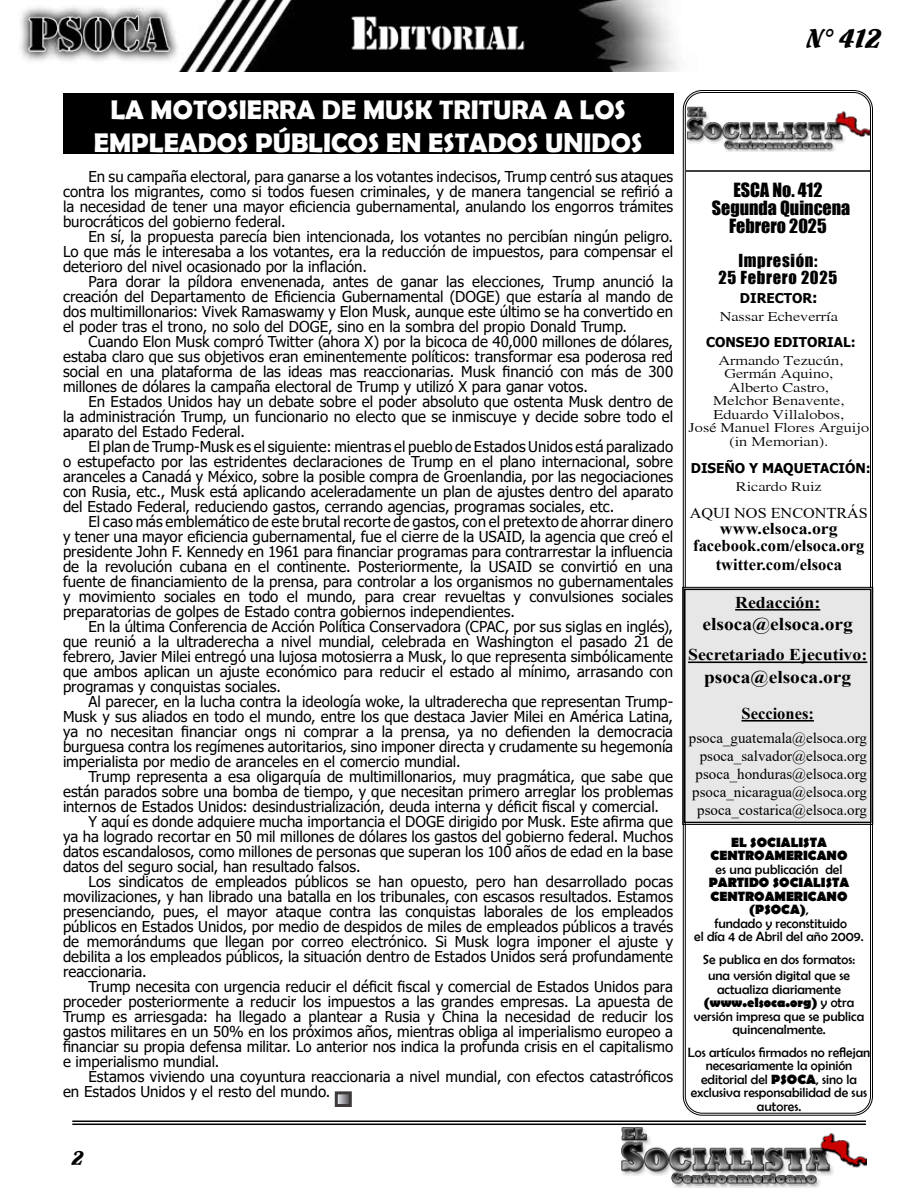
<style>
.page{position:relative;width:918px;height:1188px;background:#fff}
.page>*{position:absolute;margin:0;border:0;box-sizing:border-box;transform-origin:0 0}
.t1{font:28.5px "Flamenco D";color:#000}
.t2{font:700 27px/32.4px "Berlin Sans FB Demi";color:#fff;text-align:center}
.t3{font:21px "Flamenco D";color:#000}
.t4{font:18px/18px "Impact";color:#000;text-align:center}
.t5{font:700 18px "Times New Roman";color:#000;scale:1.08 1}
.t6{font:700 16.5px/16.5px "Times New Roman";color:#000;text-align:center;scale:1.08 1}
.t7{font:700 16.5px "Times New Roman";color:#000}
.t8{font:16.5px/16.5px "Impact";letter-spacing:.04em;color:#000;text-align:center}
.t9{font:15px/15px "Tahoma";color:#000;text-align:justify}
.t10{font:15px/18px "Times New Roman";color:#000;text-align:right}
.t11{font:15px "Times New Roman";color:#000;scale:1.08 1}
.t12{font:13.5px/13.5px "Berlin Sans FB";color:#000;text-align:center}
.t13{font:13.5px/13.5px "Xerox Serif Wide FC";color:#000;text-align:center}
.t14{font:700 13.5px "Tahoma";color:#000}
.t15{font:700 13.5px/13.5px "Berlin Sans FB";color:#000;text-align:center}
.s1{font-size:15px}
.s2{font-weight:700}
</style>
<div class="page">
<hr style="left:72px;top:1121px;width:794px;height:1px;background:#000">
<hr style="left:72px;top:1124px;width:794px;height:1px;background:#000">
<img style="left:621px;top:1127px;width:245px;height:61px">
<img style="left:20px;top:0;width:657px;height:72px">
<div style="left:682px;top:587px;width:191px;height:238px;background:#e7e7e7"></div>
<div style="left:684px;top:589px;width:188px;height:234px;border:2px solid #000"></div>
<img style="left:687px;top:106px;width:182px;height:46px">
<hr style="left:686px;top:170px;width:185px;height:2px;background:#000">
<svg style="left:339px;top:1095px;width:9px;height:8px"></svg>
<div style="left:335px;top:1091px;width:17px;height:16px;border:3px solid #3e3a3a"></div>
<div style="left:63px;top:93px;width:610px;height:60px;background:#000"></div>
<h1 class="t1" style="left:808px;top:21px;width:76px">N° 412</h1>
<h2 class="t2" style="left:94px;top:94px;width:550px">LA MOTOSIERRA DE MUSK TRITURA A LOS<br>EMPLEADOS PÚBLICOS EN ESTADOS UNIDOS</h2>
<p class="t9" style="left:63px;top:170px;width:612px;text-indent:26px">En su campaña electoral, para ganarse a los votantes indecisos, Trump centró sus ataques contra los migrantes, como si todos fuesen criminales, y de manera tangencial se refirió a la necesidad de tener una mayor eficiencia gubernamental, anulando los engorros trámites burocráticos del gobierno federal.</p>
<p class="t9" style="left:63px;top:230px;width:612px;text-indent:26px">En sí, la propuesta parecía bien intencionada, los votantes no percibían ningún peligro.<br>Lo que más le interesaba a los votantes, era la reducción de impuestos, para compensar el deterioro del nivel ocasionado por la inflación.</p>
<p class="t9" style="left:63px;top:275px;width:612px;text-indent:26px">Para dorar la píldora envenenada, antes de ganar las elecciones, Trump anunció la creación del Departamento de Eficiencia Gubernamental (DOGE) que estaría al mando de dos multimillonarios: Vivek Ramaswamy y Elon Musk, aunque este último se ha convertido en el poder tras el trono, no solo del DOGE, sino en la sombra del propio Donald Trump.</p>
<p class="t9" style="left:63px;top:335px;width:612px;text-indent:26px">Cuando Elon Musk compró Twitter (ahora X) por la bicoca de 40,000 millones de dólares, estaba claro que sus objetivos eran eminentemente políticos: transformar esa poderosa red social en una plataforma de las ideas mas reaccionarias. Musk financió con más de 300 millones de dólares la campaña electoral de Trump y utilizó X para ganar votos.</p>
<p class="t9" style="left:63px;top:395px;width:612px;text-indent:26px">En Estados Unidos hay un debate sobre el poder absoluto que ostenta Musk dentro de la administración Trump, un funcionario no electo que se inmiscuye y decide sobre todo el aparato del Estado Federal.</p>
<p class="t9" style="left:63px;top:440px;width:612px;text-indent:26px">El plan de Trump-Musk es el siguiente: mientras el pueblo de Estados Unidos está paralizado o estupefacto por las estridentes declaraciones de Trump en el plano internacional, sobre aranceles a Canadá y México, sobre la posible compra de Groenlandia, por las negociaciones con Rusia, etc., Musk está aplicando aceleradamente un plan de ajustes dentro del aparato del Estado Federal, reduciendo gastos, cerrando agencias, programas sociales, etc.</p>
<p class="t9" style="left:63px;top:515px;width:612px;text-indent:26px">El caso más emblemático de este brutal recorte de gastos, con el pretexto de ahorrar dinero y tener una mayor eficiencia gubernamental, fue el cierre de la USAID, la agencia que creó el presidente John F. Kennedy en 1961 para financiar programas para contrarrestar la influencia de la revolución cubana en el continente. Posteriormente, la USAID se convirtió en una fuente de financiamiento de la prensa, para controlar a los organismos no gubernamentales y movimiento sociales en todo el mundo, para crear revueltas y convulsiones sociales preparatorias de golpes de Estado contra gobiernos independientes.</p>
<p class="t9" style="left:63px;top:620px;width:612px;text-indent:26px">En la última Conferencia de Acción Política Conservadora (CPAC, por sus siglas en inglés), que reunió a la ultraderecha a nivel mundial, celebrada en Washington el pasado 21 de febrero, Javier Milei entregó una lujosa motosierra a Musk, lo que representa simbólicamente que ambos aplican un ajuste económico para reducir el estado al mínimo, arrasando con programas y conquistas sociales.</p>
<p class="t9" style="left:63px;top:695px;width:612px;text-indent:26px">Al parecer, en la lucha contra la ideología woke, la ultraderecha que representan Trump-Musk y sus aliados en todo el mundo, entre los que destaca Javier Milei en América Latina, ya no necesitan financiar ongs ni comprar a la prensa, ya no defienden la democracia burguesa contra los regímenes autoritarios, sino imponer directa y crudamente su hegemonía imperialista por medio de aranceles en el comercio mundial.</p>
<p class="t9" style="left:88px;top:770px;width:586px">Trump representa a esa oligarquía de multimillonarios, muy pragmática, que sabe que</p>
<p class="t9" style="left:63px;top:785px;width:612px">están parados sobre una bomba de tiempo, y que necesitan primero arreglar los problemas</p>
<p class="t9" style="left:63px;top:800px;width:598px">internos de Estados Unidos: desindustrialización, deuda interna y déficit fiscal y comercial.</p>
<p class="t9" style="left:88px;top:815px;width:586px">Y aquí es donde adquiere mucha importancia el DOGE dirigido por Musk. Este afirma que</p>
<p class="t9" style="left:63px;top:830px;width:612px">ya ha logrado recortar en 50 mil millones de dólares los gastos del gobierno federal. Muchos</p>
<p class="t9" style="left:63px;top:845px;width:612px">datos escandalosos, como millones de personas que superan los 100 años de edad en la base</p>
<p class="t9" style="left:63px;top:860px;width:299px">datos del seguro social, han resultado falsos.</p>
<p class="t9" style="left:88px;top:875px;width:586px">Los sindicatos de empleados públicos se han opuesto, pero han desarrollado pocas</p>
<p class="t9" style="left:63px;top:890px;width:612px">movilizaciones, y han librado una batalla en los tribunales, con escasos resultados. Estamos</p>
<p class="t9" style="left:63px;top:905px;width:612px">presenciando, pues, el mayor ataque contra las conquistas laborales de los empleados</p>
<p class="t9" style="left:63px;top:920px;width:612px">públicos en Estados Unidos, por medio de despidos de miles de empleados públicos a través</p>
<p class="t9" style="left:63px;top:935px;width:612px">de memorándums que llegan por correo electrónico. Si Musk logra imponer el ajuste y</p>
<p class="t9" style="left:63px;top:950px;width:612px">debilita a los empleados públicos, la situación dentro de Estados Unidos será profundamente</p>
<p class="t9" style="left:63px;top:965px;width:85px">reaccionaria.</p>
<p class="t9" style="left:88px;top:980px;width:586px">Trump necesita con urgencia reducir el déficit fiscal y comercial de Estados Unidos para</p>
<p class="t9" style="left:63px;top:995px;width:612px">proceder posteriormente a reducir los impuestos a las grandes empresas. La apuesta de</p>
<p class="t9" style="left:63px;top:1010px;width:612px">Trump es arriesgada: ha llegado a plantear a Rusia y China la necesidad de reducir los</p>
<p class="t9" style="left:63px;top:1025px;width:612px">gastos militares en un 50% en los próximos años, mientras obliga al imperialismo europeo a</p>
<p class="t9" style="left:63px;top:1040px;width:612px">financiar su propia defensa militar. Lo anterior nos indica la profunda crisis en el capitalismo</p>
<p class="t9" style="left:63px;top:1055px;width:158px">e imperialismo mundial.</p>
<p class="t9" style="left:88px;top:1070px;width:586px">Estamos viviendo una coyuntura reaccionaria a nivel mundial, con efectos catastróficos</p>
<p class="t9" style="left:63px;top:1085px;width:269px">en Estados Unidos y el resto del mundo.</p>
<p class="t4" style="left:712px;top:180px;width:140px">ESCA No. 412<br>Segunda Quincena<br>Febrero 2025</p>
<p class="t8" style="left:719px;top:252px;width:120px">Impresión:<br>25 Febrero 2025</p>
<p class="t14" style="left:740px;top:289px;width:79px">DIRECTOR<span class="s1">:</span></p>
<p class="t13" style="left:720px;top:310px;width:120px">Nassar Echeverría</p>
<p class="t14" style="left:706px;top:332px;width:151px">CONSEJO EDITORIAL:</p>
<p class="t13" style="left:689px;top:353px;width:182px">Armando Tezucún,<br>Germán Aquino,<br>Alberto Castro,<br>Melchor Benavente,<br>Eduardo Villalobos,<br>José Manuel Flores Arguijo (in Memorian).</p>
<p class="t14" style="left:691px;top:458px;width:181px">DISEÑO Y MAQUETACIÓN:</p>
<p class="t13" style="left:736px;top:479px;width:87px">Ricardo Ruiz</p>
<p class="t11" style="left:690px;top:502px;width:166px">AQUI NOS ENCONTRÁS</p>
<p class="t6" style="left:693px;top:520px;width:160px">www.elsoca.org facebook.com/elsoca.org</p>
<p class="t7" style="left:716px;top:553px;width:128px">twitter.com/elsoca</p>
<p class="t6" style="left:735px;top:594px;width:80px">Redacción:</p>
<p class="t5" style="left:703px;top:611px;width:141px">elsoca@elsoca.org</p>
<p class="t6" style="left:688px;top:646px;width:168px">Secretariado Ejecutivo:</p>
<p class="t5" style="left:704px;top:664px;width:138px">psoca@elsoca.org</p>
<p class="t7" style="left:742px;top:702px;width:74px">Secciones:</p>
<p class="t10" style="left:689px;top:728px;width:180px">psoca_guatemala@elsoca.org psoca_salvador@elsoca.org psoca_honduras@elsoca.org psoca_nicaragua@elsoca.org psoca_costarica@elsoca.org</p>
<p class="t15" style="left:711px;top:836px;width:138px">EL SOCIALISTA<br>CENTROAMERICANO</p>
<p class="t12" style="left:716px;top:862px;width:128px">es una publicación del</p>
<p class="t12" style="left:694px;top:876px;width:171px"><span class="s2">PARTIDO SOCIALISTA<br>CENTROAMERICANO (PSOCA)</span>,<br>fundado y reconstituido<br>el día 4 de Abril del año 2009.</p>
<p class="t12" style="left:703px;top:951px;width:154px;line-height:16.5px">Se publica en dos formatos: una versión digital que se</p>
<p class="t12" style="left:694px;top:982px;width:172px">actualiza diariamente <span class="s2">(www.elsoca.org)</span> y otra versión impresa que se publica quincenalmente.</p>
<p class="t12" style="left:688px;top:1045px;width:184px">Los artículos firmados no reflejan necesariamente la opinión editorial del <span class="s2">PSOCA</span>, sino la exclusiva responsabilidad de sus autores.</p>
<h3 class="t3" style="left:72px;top:1146px;width:13px">2</h3>
</div>
